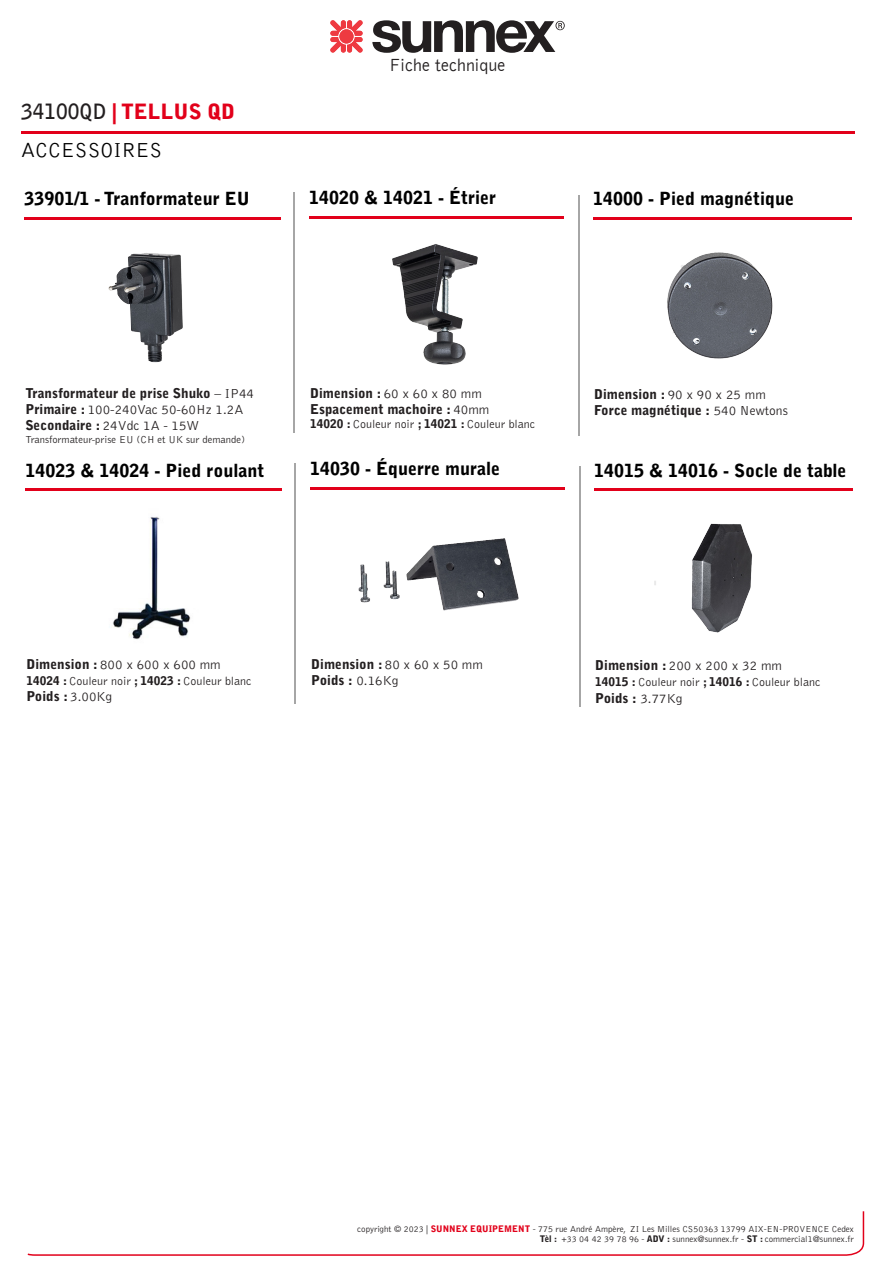
<style>
.page{position:relative;width:893px;height:1263px;background:#fff}
.page>*{position:absolute;margin:0;border:0;box-sizing:border-box;transform-origin:0 0}
.t1{font:900 21px "Bell Gothic Std";color:#e2001a}
.t2{font:300 21px "Bell Gothic Std";color:#000}
.t3{font:900 18px "Bell Gothic Std";color:#000}
.t4{font:300 18px "Bell Gothic";color:#231f20}
.t5{font:900 13.5px "Bell Gothic Std";color:#231f20}
.t6{font:300 13.5px "Bell Gothic Std";color:#231f20}
.t7{font:300 12px "Bell Gothic Std";color:#231f20}
.t8{font:300 10.5px "Bell Gothic Std";color:#231f20}
.t9{font:300 9px "Bell Gothic Std";color:#231f20}
.s1{font-family:"Bell Gothic";font-weight:700;color:#231f20}
.s2{font-weight:300}
.s3{font-weight:900}
.s4{font-weight:900;color:#e2001a}
</style>
<div class="page">
<hr style="left:21px;top:131px;width:834px;height:3px;background:#e2001a">
<hr style="left:24px;top:217px;width:257px;height:3px;background:#e2001a">
<hr style="left:293px;top:192px;width:1px;height:241px;background:#a6a6a6">
<hr style="left:309px;top:216px;width:254px;height:3px;background:#e2001a">
<img style="left:392px;top:244px;width:86px;height:121px">
<hr style="left:579px;top:195px;width:1px;height:241px;background:#a6a6a6">
<hr style="left:593px;top:217px;width:259px;height:3px;background:#e2001a">
<img style="left:667px;top:252px;width:106px;height:107px">
<img style="left:108px;top:253px;width:75px;height:110px">
<hr style="left:26px;top:489px;width:256px;height:2px;background:#e2001a">
<hr style="left:294px;top:463px;width:1px;height:241px;background:#a6a6a6">
<hr style="left:310px;top:487px;width:254px;height:3px;background:#e2001a">
<img style="left:358px;top:538px;width:161px;height:73px">
<hr style="left:580px;top:466px;width:1px;height:241px;background:#a6a6a6">
<hr style="left:594px;top:489px;width:259px;height:2px;background:#e2001a">
<img style="left:654px;top:523px;width:98px;height:110px">
<img style="left:113px;top:516px;width:78px;height:124px">
<svg style="left:330px;top:20px;width:33px;height:33px"></svg>
<svg style="left:372px;top:20px;width:192px;height:33px"></svg>
<svg style="left:27px;top:1211px;width:838px;height:45px"></svg>
<p class="t1" style="left:21px;top:99px;width:216px"><span class="s1">34100QD</span> | TELLUS QD</p>
<p class="t2" style="left:21px;top:139px;width:143px">ACCESSOIRES</p>
<p class="t3" style="left:24px;top:188px;width:227px">33901/1 - Tranformateur EU</p>
<p class="t4" style="left:390px;top:55px;width:118px">Fiche technique</p>
<p class="t3" style="left:309px;top:187px;width:188px">14020 &amp; 14021 - Étrier</p>
<p class="t3" style="left:593px;top:188px;width:202px">14000 - Pied magnétique</p>
<p class="t5" style="left:25px;top:385px;width:230px">Transformateur de prise Shuko <span class="s2">– IP44</span></p>
<p class="t6" style="left:25px;top:402px;width:219px"><span class="s3">Primaire :</span> 100-240Vac 50-60Hz 1.2A</p>
<p class="t5" style="left:25px;top:417px;width:176px">Secondaire : <span class="s2">24Vdc 1A - 15W</span></p>
<p class="t8" style="left:25px;top:434px;width:221px">Transformateur-prise EU (CH et UK sur demande)</p>
<p class="t3" style="left:26px;top:459px;width:240px">14023 &amp; 14024 - Pied roulant</p>
<p class="t5" style="left:310px;top:385px;width:173px">Dimension : <span class="s2">60 x 60 x 80 mm</span></p>
<p class="t5" style="left:310px;top:401px;width:181px">Espacement machoire : <span class="s2">40mm</span></p>
<p class="t7" style="left:310px;top:418px;width:227px"><span class="s3">14020 :</span> Couleur noir <span class="s3">; 14021 :</span> Couleur blanc</p>
<p class="t3" style="left:310px;top:458px;width:191px">14030 - Équerre murale</p>
<p class="t5" style="left:594px;top:386px;width:173px">Dimension : <span class="s2">90 x 90 x 25 mm</span></p>
<p class="t5" style="left:594px;top:402px;width:195px">Force magnétique : <span class="s2">540 Newtons</span></p>
<p class="t3" style="left:594px;top:459px;width:254px">14015 &amp; 14016 - Socle de table</p>
<p class="t6" style="left:27px;top:657px;width:196px"><span class="s3">Dimension :</span> 800 x 600 x 600 mm</p>
<p class="t7" style="left:27px;top:675px;width:227px"><span class="s3">14024 :</span> Couleur noir <span class="s3">; 14023 :</span> Couleur blanc</p>
<p class="t5" style="left:27px;top:689px;width:87px">Poids : <span class="s2">3.00Kg</span></p>
<p class="t5" style="left:311px;top:656px;width:173px">Dimension : <span class="s2">80 x 60 x 50 mm</span></p>
<p class="t5" style="left:311px;top:672px;width:89px">Poids : <span class="s2">0.16Kg</span></p>
<p class="t6" style="left:595px;top:658px;width:188px"><span class="s3">Dimension :</span> 200 x 200 x 32 mm</p>
<p class="t7" style="left:595px;top:676px;width:227px"><span class="s3">14015 :</span> Couleur noir <span class="s3">; 14016 :</span> Couleur blanc</p>
<p class="t5" style="left:595px;top:690px;width:89px">Poids : <span class="s2">3.77Kg</span></p>
<p class="t9" style="left:357px;top:1224px;width:498px">copyright © 2023 | <span class="s4">SUNNEX EQUIPEMENT</span> - 775 rue André Ampère, ZI Les Milles CS50363 13799 AIX-EN-PROVENCE Cedex</p>
<p class="t9" style="left:540px;top:1234px;width:316px"><span class="s3">Tèl :</span> +33 04 42 39 78 96 - <span class="s3">ADV :</span> sunnex@sunnex.fr - <span class="s3">ST :</span> commercial1@sunnex.fr</p>
</div>
